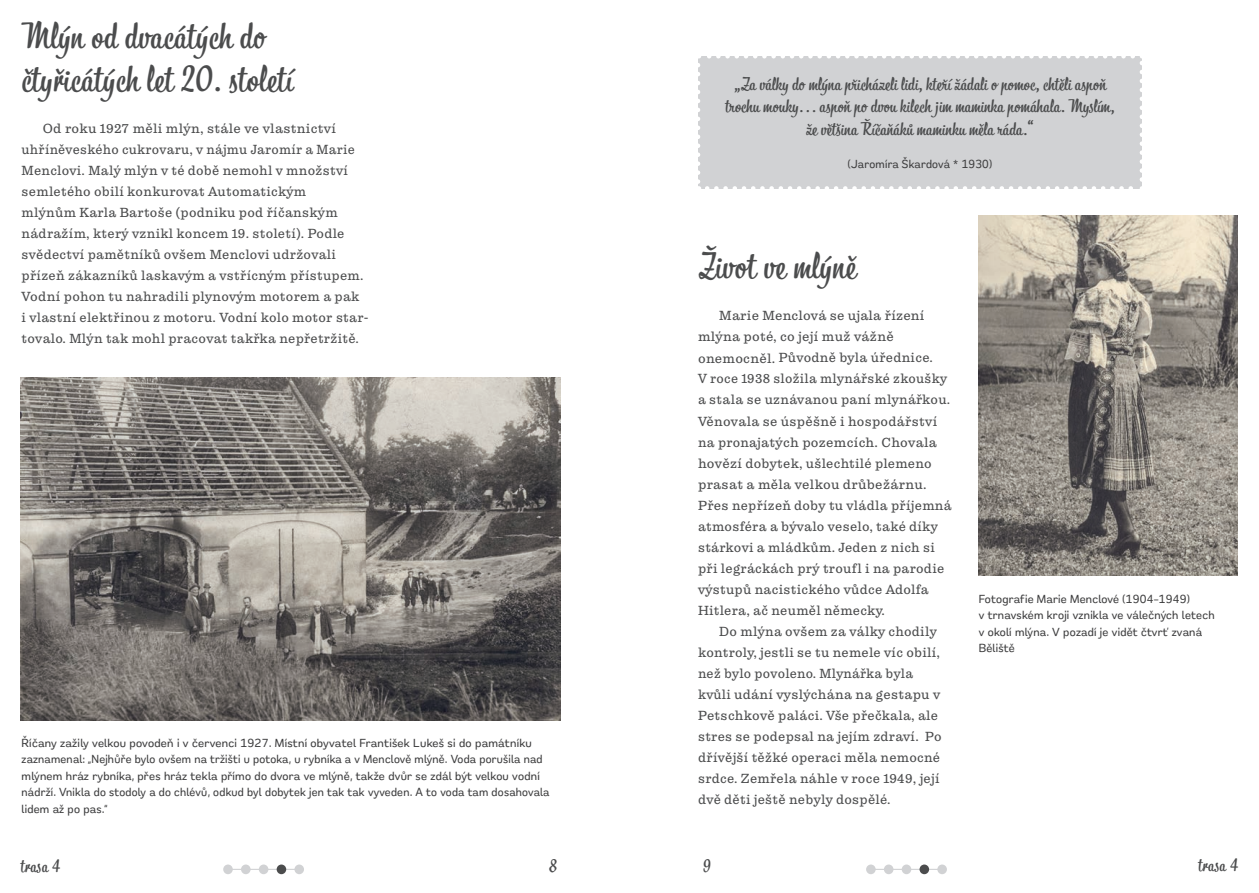
<style>
.page{position:relative;width:1259px;height:893px;background:#fff}
.page>*{position:absolute;margin:0;border:0;box-sizing:border-box;transform-origin:0 0}
.t1{font:36px/43.2px "Bistro Script";letter-spacing:.02em;color:#4b4c4d}
.t2{font:18px/22.5px "Bistro Script";letter-spacing:.01em;color:#4b4c4d;text-align:center}
.t3{font:300 13.5px/21px "Pulpo";letter-spacing:.02em;color:#4b4c4d}
.t4{font:500 12px/16.5px "Remora Sans W2";letter-spacing:.02em;color:#3e3e3f}
</style>
<div class="page">
<hr style="left:225px;top:869px;width:74px;height:1px;background:#d1d2d4">
<div style="left:223px;top:864px;width:10px;height:10px;background:#d1d2d4;border-radius:50%"></div>
<div style="left:241px;top:864px;width:10px;height:10px;background:#d1d2d4;border-radius:50%"></div>
<div style="left:259px;top:864px;width:9px;height:10px;background:#d1d2d4;border-radius:50%"></div>
<div style="left:294px;top:864px;width:10px;height:10px;background:#d1d2d4;border-radius:50%"></div>
<hr style="left:867px;top:869px;width:77px;height:1px;background:#d1d2d4">
<div style="left:866px;top:864px;width:9px;height:10px;background:#d1d2d4;border-radius:50%"></div>
<div style="left:884px;top:864px;width:9px;height:10px;background:#d1d2d4;border-radius:50%"></div>
<div style="left:901px;top:864px;width:10px;height:10px;background:#d1d2d4;border-radius:50%"></div>
<div style="left:937px;top:864px;width:10px;height:10px;background:#d1d2d4;border-radius:50%"></div>
<div style="left:277px;top:864px;width:9px;height:10px;background:#4b4c4d;border-radius:50%"></div>
<div style="left:919px;top:864px;width:10px;height:10px;background:#4b4c4d;border-radius:50%"></div>
<img style="left:978px;top:216px;width:259px;height:360px">
<img style="left:21px;top:377px;width:539px;height:343px">
<div style="left:698px;top:56px;width:444px;height:132px;background:#d1d2d4"></div>
<svg style="left:698px;top:65px;width:2px;height:123px"></svg>
<svg style="left:707px;top:186px;width:435px;height:3px"></svg>
<svg style="left:1139px;top:56px;width:3px;height:124px"></svg>
<svg style="left:698px;top:56px;width:434px;height:3px"></svg>
<h1 class="t1" style="left:22px;top:15px;width:272px">Mlýn od dvacátých do čtyřicátých let 20. století</h1>
<p class="t3" style="left:22px;top:118px;width:348px;text-indent:21px">Od roku 1927 měli mlýn, stále ve vlastnictví uhříněveského cukrovaru, v nájmu Jaromír a Marie Menclovi. Malý mlýn v té době nemohl v množství semletého obilí konkurovat Automatickým<br>mlýnům Karla Bartoše (podniku pod říčanským nádražím, který vznikl koncem 19. století). Podle svědectví pamětníků ovšem Menclovi udržovali přízeň zákazníků laskavým a vstřícným přístupem.<br>Vodní pohon tu nahradili plynovým motorem a pak<br>i vlastní elektřinou z motoru. Vodní kolo motor star&shy;tovalo. Mlýn tak mohl pracovat takřka nepřetržitě.</p>
<p class="t4" style="left:22px;top:734px;width:529px">Říčany zažily velkou povodeň i v červenci 1927. Místní obyvatel František Lukeš si do památníku zaznamenal: „Nejhůře bylo ovšem na tržišti u potoka, u rybníka a v Menclově mlýně. Voda porušila nad mlýnem hráz rybníka, přes hráz tekla přímo do dvora ve mlýně, takže dvůr se zdál být velkou vodní nádrží. Vnikla do stodoly a do chlévů, odkud byl dobytek jen tak tak vyveden. A to voda tam dosahovala lidem až po pas.“</p>
<h2 class="t2" style="left:725px;top:73px;width:390px">„Za války do mlýna přicházeli lidi, kteří žádali o pomoc, chtěli aspoň trochu mouky… aspoň po dvou kilech jim maminka pomáhala. Myslím, že většina Říčaňáků maminku měla ráda.“</h2>
<p class="t4" style="left:848px;top:155px;width:146px">(Jaromíra Škardová * 1930)</p>
<h1 class="t1" style="left:698px;top:246px;width:159px">Život ve mlýně</h1>
<p class="t3" style="left:698px;top:305px;width:255px;text-indent:21px">Marie Menclová se ujala řízení mlýna poté, co její muž vážně onemocněl. Původně byla úřednice.<br>V roce 1938 složila mlynářské zkoušky a stala se uznávanou paní mlynářkou.<br>Věnovala se úspěšně i hospodářství na pronajatých pozemcích. Chovala hovězí dobytek, ušlechtilé plemeno prasat a měla velkou drůbežárnu.<br>Přes nepřízeň doby tu vládla příjemná atmosféra a bývalo veselo, také díky stárkovi a mládkům. Jeden z nich si při legráckách prý troufl i na parodie výstupů nacistického vůdce Adolfa Hitlera, ač neuměl německy.</p>
<p class="t3" style="left:698px;top:620px;width:245px;text-indent:21px">Do mlýna ovšem za války chodily kontroly, jestli se tu nemele víc obilí, než bylo povoleno. Mlynářka byla kvůli udání vyslýchána na gestapu v Petschkově paláci. Vše přečkala, ale stres se podepsal na jejím zdraví. Po dřívější těžké operaci měla nemocné srdce. Zemřela náhle v roce 1949, její dvě děti ještě nebyly dospělé.</p>
<p class="t4" style="left:978px;top:590px;width:237px">Fotografie Marie Menclové (1904–1949)<br>v trnavském kroji vznikla ve válečných letech v okolí mlýna. V pozadí je vidět čtvrť zvaná Běliště</p>
<h2 class="t2" style="left:21px;top:855px;width:41px">trasa 4</h2>
<h2 class="t2" style="left:549px;top:855px;width:9px">8</h2>
<h2 class="t2" style="left:702px;top:855px;width:9px">9</h2>
<h2 class="t2" style="left:1198px;top:854px;width:41px">trasa 4</h2>
</div>
